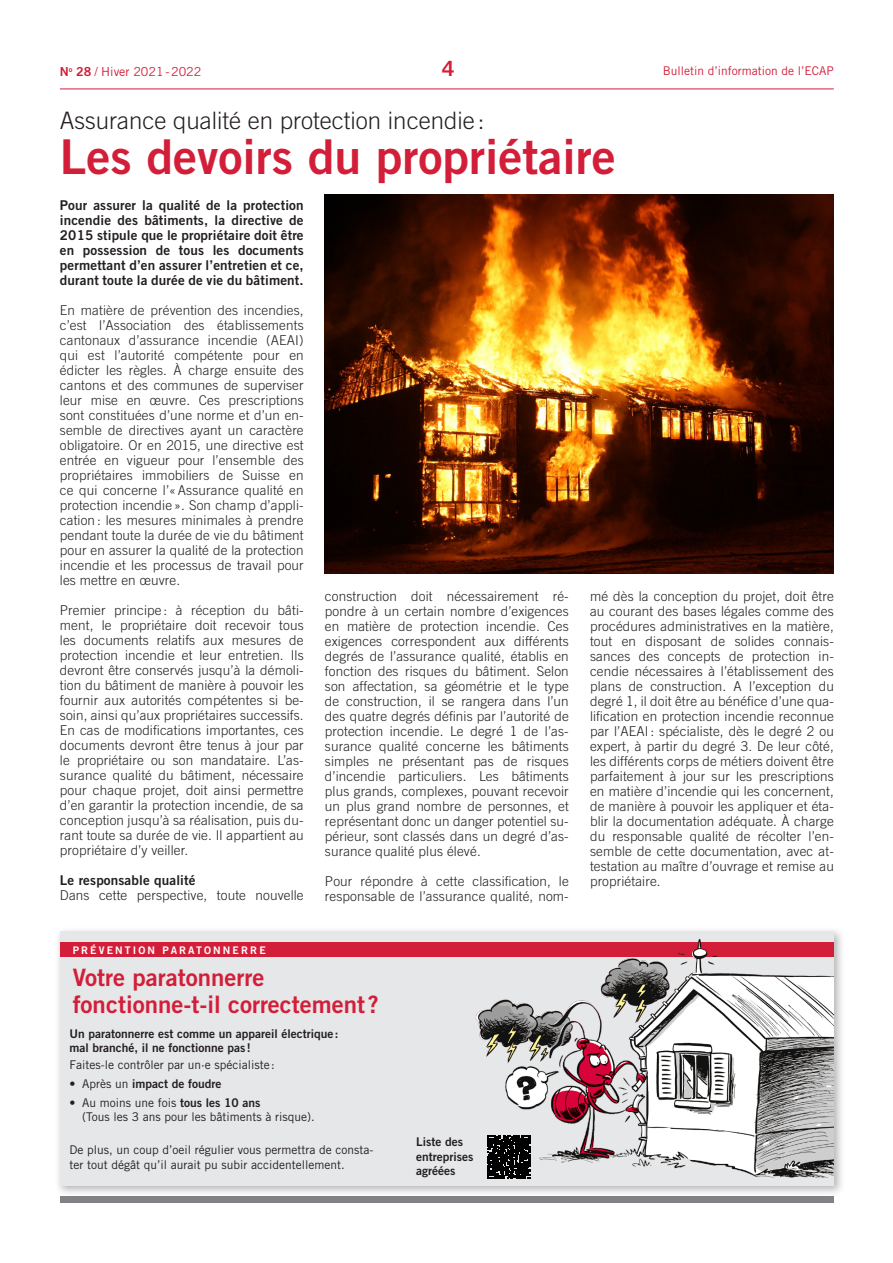
<style>
.page{position:relative;width:893px;height:1263px;background:#fff}
.page>*{position:absolute;margin:0;border:0;box-sizing:border-box;transform-origin:0 0}
.t1{font:48px "Trade Gothic Bold Two";color:#d31e39}
.t2{font:24px "Trade Gothic Bold Two";color:#d31e39}
.t3{font:300 24px "Trade Gothic";color:#231f20}
.t4{font:21px "Trade Gothic Bold Two";color:#d31e39}
.t5{font:300 13.5px/15px "Trade Gothic";letter-spacing:.01em;color:#231f20;text-align:justify}
.t6{font:13.5px/15px "Trade Gothic Bold Two";letter-spacing:.01em;color:#231f20;text-align:justify}
.t7{font:12.45px "Trade Gothic";color:#d31e39}
.t8{font:12px/14.4px "Trade Gothic";color:#231f20}
.t9{font:12px/14.4px "Trade Gothic Bold Two";color:#231f20}
.t10{font:12px "Trade Gothic";color:#d31e39}
.t11{font:10.5px "Trade Gothic Bold Two";letter-spacing:.2em;color:#fff}
.s1{font-family:"Trade Gothic Bold Two"}
.s2{font-family:"Trade Gothic"}
</style>
<div class="page">
<hr style="left:60px;top:89px;width:774px;height:1px;background:#d31e39">
<div style="left:60px;top:1196px;width:774px;height:7px;background:#808285"></div>
<img style="left:325px;top:194px;width:509px;height:379px">
<div style="left:55px;top:926px;width:790px;height:271px;background:#231f20;opacity:.33"></div>
<div style="left:60px;top:931px;width:774px;height:254px;background:#e6e7e9"></div>
<div style="left:60px;top:942px;width:774px;height:15px;background:#d31e39"></div>
<img style="left:476px;top:938px;width:358px;height:241px">
<p class="t7" style="left:60px;top:64px;width:143px"><span class="s1">N</span><sup>o</sup> <span class="s1">28</span> / Hiver 2021-2022</p>
<p class="t4" style="left:442px;top:56px;width:14px">4</p>
<p class="t10" style="left:663px;top:64px;width:173px">Bulletin d’information de l’ECAP</p>
<p class="t3" style="left:60px;top:106px;width:426px">Assurance qualité en protection incendie :</p>
<p class="t1" style="left:60px;top:127px;width:557px">Les devoirs du propriétaire</p>
<p class="t6" style="left:60px;top:197px;width:245px">Pour assurer la qualité de la protection incendie des bâtiments, la directive de 2015 stipule que le propriétaire doit être en possession de tous les documents permettant d’en assurer l’entretien et ce, durant toute la durée de vie du bâtiment.</p>
<p class="t5" style="left:60px;top:302px;width:245px">En matière de prévention des incendies, c’est l’Association des établissements cantonaux d’assurance incendie (AEAI) qui est l’autorité compétente pour en édicter les règles. À charge ensuite des cantons et des communes de superviser leur mise en œuvre. Ces prescriptions sont constituées d’une norme et d’un en&shy;semble de directives ayant un caractère obligatoire. Or en 2015, une directive est entrée en vigueur pour l’ensemble des propriétaires immobiliers de Suisse en ce qui concerne l’«Assurance qualité en protection incendie ». Son champ d’appli&shy;cation : les mesures minimales à prendre pendant toute la durée de vie du bâtiment pour en assurer la qualité de la protection incendie et les processus de travail pour les mettre en œuvre.</p>
<p class="t5" style="left:60px;top:602px;width:245px">Premier principe : à réception du bâti&shy;ment, le propriétaire doit recevoir tous les documents relatifs aux mesures de protection incendie et leur entretien. Ils devront être conservés jusqu’à la démoli&shy;tion du bâtiment de manière à pouvoir les fournir aux autorités compétentes si be&shy;soin, ainsi qu’aux propriétaires successifs.<br>En cas de modifications importantes, ces documents devront être tenus à jour par le propriétaire ou son mandataire. L’as&shy;surance qualité du bâtiment, nécessaire pour chaque projet, doit ainsi permettre d’en garantir la protection incendie, de sa conception jusqu’à sa réalisation, puis du&shy;rant toute sa durée de vie. Il appartient au propriétaire d’y veiller.</p>
<p class="t6" style="left:60px;top:872px;width:137px">Le responsable qualité</p>
<p class="t5" style="left:60px;top:887px;width:245px">Dans cette perspective, toute nouvelle</p>
<p class="t11" style="left:73px;top:943px;width:195px">PRÉVENTION PARATONNERRE</p>
<p class="t5" style="left:325px;top:588px;width:245px">construction doit nécessairement ré&shy;pondre à un certain nombre d’exigences en matière de protection incendie. Ces exigences correspondent aux différents degrés de l’assurance qualité, établis en fonction des risques du bâtiment. Selon son affectation, sa géométrie et le type de construction, il se rangera dans l’un des quatre degrés définis par l’autorité de protection incendie. Le degré 1 de l’as&shy;surance qualité concerne les bâtiments simples ne présentant pas de risques d’incendie particuliers. Les bâtiments plus grands, complexes, pouvant recevoir un plus grand nombre de personnes, et représentant donc un danger potentiel su&shy;périeur, sont classés dans un degré d’as&shy;surance qualité plus élevé.</p>
<p class="t5" style="left:325px;top:873px;width:245px">Pour répondre à cette classification, le responsable de l’assurance qualité, nom-</p>
<p class="t2" style="left:73px;top:962px;width:193px">Votre paratonnerre</p>
<p class="t2" style="left:73px;top:989px;width:308px">fonctionne-t-il correctement ?</p>
<p class="t9" style="left:69px;top:1026px;width:271px">Un paratonnerre est comme un appareil électrique:</p>
<p class="t9" style="left:69px;top:1040px;width:183px">mal branché, il ne fonctionne pas !</p>
<p class="t8" style="left:69px;top:1058px;width:207px">Faites-le contrôler par un·e spécialiste:</p>
<p class="t9" style="left:69px;top:1076px;width:154px"><span class="s2">• Après un</span> impact de foudre</p>
<p class="t8" style="left:69px;top:1095px;width:193px">• Au moins une fois <span class="s1">tous les 10 ans</span></p>
<p class="t8" style="left:82px;top:1109px;width:234px">(Tous les 3 ans pour les bâtiments à risque).</p>
<p class="t8" style="left:69px;top:1142px;width:305px">De plus, un coup d’oeil régulier vous permettra de consta&shy;ter tout dégât qu’il aurait pu subir accidentellement.</p>
<p class="t9" style="left:416px;top:1135px;width:59px">Liste des entreprises agréées</p>
<p class="t5" style="left:590px;top:588px;width:245px">mé dès la conception du projet, doit être au courant des bases légales comme des procédures administratives en la matière, tout en disposant de solides connais&shy;sances des concepts de protection in&shy;cendie nécessaires à l’établissement des plans de construction. A l’exception du degré 1, il doit être au bénéfice d’une qua&shy;lification en protection incendie reconnue par l’AEAI : spécialiste, dès le degré 2 ou expert, à partir du degré 3. De leur côté, les différents corps de métiers doivent être parfaitement à jour sur les prescriptions en matière d’incendie qui les concernent, de manière à pouvoir les appliquer et éta&shy;blir la documentation adéquate. À charge du responsable qualité de récolter l’en&shy;semble de cette documentation, avec at&shy;testation au maître d’ouvrage et remise au propriétaire.</p>
</div>
